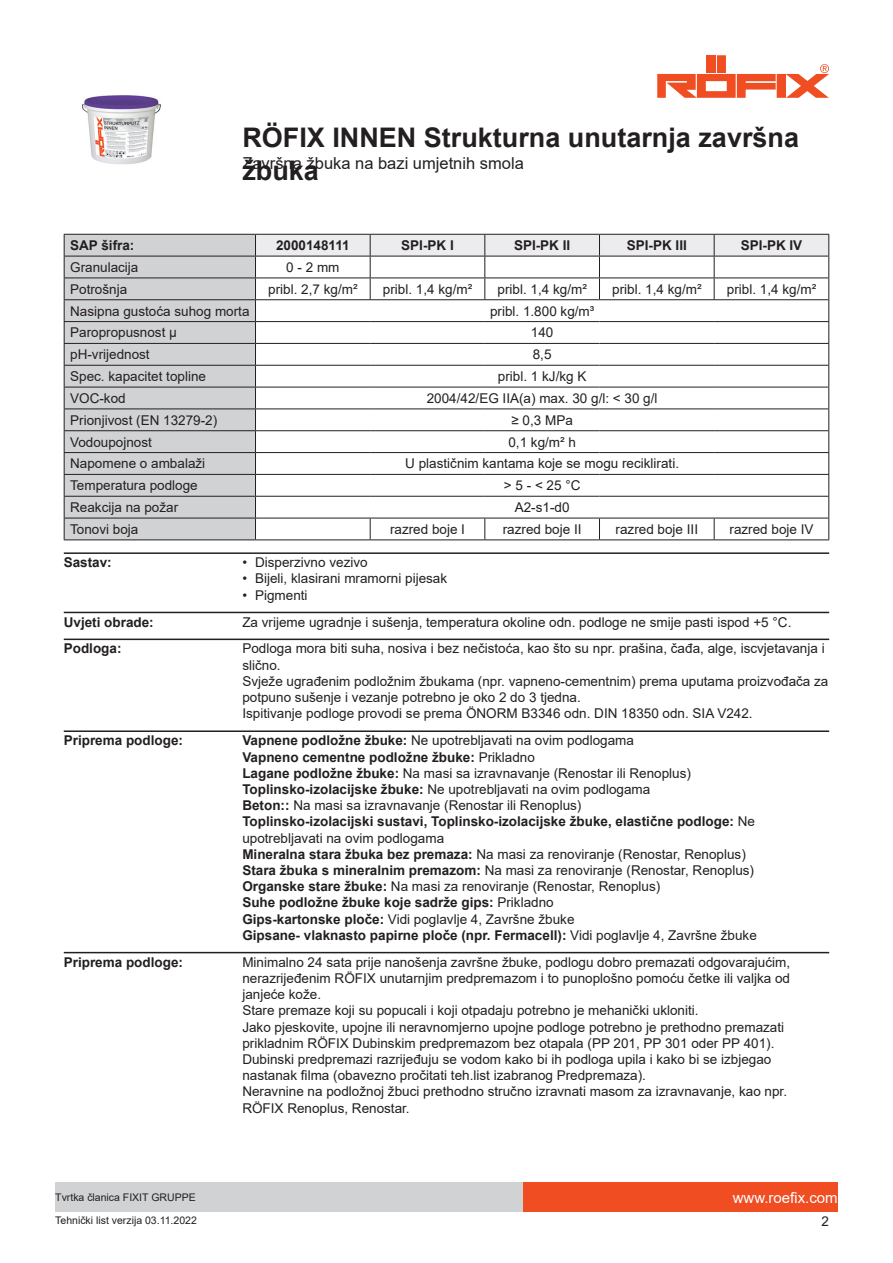
<style>
.page{position:relative;width:893px;height:1263px;background:#fff}
.page>*{position:absolute;margin:0;border:0;box-sizing:border-box;transform-origin:0 0}
.t1{font:700 27px/32.4px "Arial";color:#231f20}
.t2{font:16.5px "Arial";color:#231f20}
.t3{font:15px "Arial";color:#fff}
.t4{font:13.5px/16.2px "Arial";color:#231f20}
.t5{font:700 13.5px "Arial";color:#231f20}
.t6{font:10.5px "Arial";color:#231f20}
.s1{font-weight:700}
</style>
<div class="page">
<img style="left:82px;top:95px;width:79px;height:70px">
<div style="left:717px;top:55px;width:9px;height:18px;background:#f04d22"></div>
<div style="left:707px;top:55px;width:9px;height:18px;background:#f04d22"></div>
<svg style="left:657px;top:64px;width:172px;height:34px"></svg>
<div style="left:523px;top:1182px;width:315px;height:30px;background:#f04d22"></div>
<div style="left:55px;top:1182px;width:468px;height:30px;background:#d1d2d4"></div>
<div style="left:65px;top:235px;width:190px;height:304px;background:#d1d2d4"></div>
<hr style="left:64px;top:234px;width:191px;height:1px;background:#231f20">
<hr style="left:64px;top:256px;width:191px;height:1px;background:#231f20">
<hr style="left:64px;top:278px;width:191px;height:1px;background:#231f20">
<hr style="left:64px;top:299px;width:191px;height:1px;background:#231f20">
<hr style="left:64px;top:321px;width:191px;height:1px;background:#231f20">
<hr style="left:64px;top:343px;width:191px;height:1px;background:#231f20">
<hr style="left:64px;top:365px;width:191px;height:1px;background:#231f20">
<hr style="left:64px;top:387px;width:191px;height:1px;background:#231f20">
<hr style="left:64px;top:408px;width:191px;height:1px;background:#231f20">
<hr style="left:64px;top:430px;width:191px;height:1px;background:#231f20">
<hr style="left:64px;top:452px;width:191px;height:1px;background:#231f20">
<hr style="left:64px;top:474px;width:191px;height:1px;background:#231f20">
<hr style="left:64px;top:496px;width:191px;height:1px;background:#231f20">
<hr style="left:64px;top:518px;width:191px;height:1px;background:#231f20">
<svg style="left:64px;top:235px;width:1px;height:304px"></svg>
<svg style="left:255px;top:234px;width:574px;height:305px"></svg>
<hr style="left:64px;top:539px;width:191px;height:1px;background:#231f20">
<hr style="left:255px;top:539px;width:115px;height:1px;background:#231f20">
<hr style="left:370px;top:539px;width:115px;height:1px;background:#231f20">
<hr style="left:485px;top:539px;width:114px;height:1px;background:#231f20">
<hr style="left:599px;top:539px;width:115px;height:1px;background:#231f20">
<hr style="left:714px;top:539px;width:115px;height:1px;background:#231f20">
<hr style="left:64px;top:552px;width:765px;height:2px;background:#231f20">
<hr style="left:64px;top:612px;width:765px;height:1px;background:#231f20">
<hr style="left:64px;top:639px;width:765px;height:1px;background:#231f20">
<hr style="left:64px;top:730px;width:765px;height:2px;background:#231f20">
<hr style="left:64px;top:952px;width:765px;height:1px;background:#231f20">
<h1 class="t1" style="left:242px;top:122px;width:558px">RÖFIX INNEN Strukturna unutarnja završna žbuka</h1>
<p class="t2" style="left:242px;top:152px;width:283px">Završna žbuka na bazi umjetnih smola</p>
<p class="t5" style="left:70px;top:236px;width:66px">SAP šifra:</p>
<p class="t5" style="left:276px;top:236px;width:75px">2000148111</p>
<p class="t5" style="left:401px;top:236px;width:54px">SPI-PK I</p>
<p class="t5" style="left:514px;top:236px;width:58px">SPI-PK II</p>
<p class="t5" style="left:627px;top:236px;width:62px">SPI-PK III</p>
<p class="t5" style="left:741px;top:236px;width:63px">SPI-PK IV</p>
<p class="t4" style="left:70px;top:259px;width:70px">Granulacija</p>
<p class="t4" style="left:286px;top:259px;width:55px">0 - 2 mm</p>
<p class="t4" style="left:70px;top:281px;width:59px">Potrošnja</p>
<p class="t4" style="left:268px;top:281px;width:91px">pribl. 2,7 kg/m²</p>
<p class="t4" style="left:383px;top:281px;width:91px">pribl. 1,4 kg/m²</p>
<p class="t4" style="left:498px;top:281px;width:91px">pribl. 1,4 kg/m²</p>
<p class="t4" style="left:612px;top:281px;width:91px">pribl. 1,4 kg/m²</p>
<p class="t4" style="left:727px;top:281px;width:91px">pribl. 1,4 kg/m²</p>
<p class="t4" style="left:70px;top:303px;width:181px">Nasipna gustoća suhog morta</p>
<p class="t4" style="left:490px;top:303px;width:106px">pribl. 1.800 kg/m³</p>
<p class="t4" style="left:70px;top:324px;width:108px">Paropropusnost μ</p>
<p class="t4" style="left:531px;top:324px;width:24px">140</p>
<p class="t4" style="left:70px;top:346px;width:81px">pH-vrijednost</p>
<p class="t4" style="left:533px;top:346px;width:20px">8,5</p>
<p class="t4" style="left:70px;top:368px;width:137px">Spec. kapacitet topline</p>
<p class="t4" style="left:498px;top:368px;width:90px">pribl. 1 kJ/kg K</p>
<p class="t4" style="left:70px;top:390px;width:57px">VOC-kod</p>
<p class="t4" style="left:427px;top:390px;width:232px">2004/42/EG IIA(a) max. 30 g/l: &lt; 30 g/l</p>
<p class="t4" style="left:70px;top:412px;width:149px">Prionjivost (EN 13279-2)</p>
<p class="t4" style="left:511px;top:412px;width:63px">≥ 0,3 MPa</p>
<p class="t4" style="left:70px;top:434px;width:83px">Vodoupojnost</p>
<p class="t4" style="left:508px;top:434px;width:69px">0,1 kg/m² h</p>
<p class="t4" style="left:70px;top:455px;width:137px">Napomene o ambalaži</p>
<p class="t4" style="left:405px;top:455px;width:275px">U plastičnim kantama koje se mogu reciklirati.</p>
<p class="t4" style="left:70px;top:477px;width:129px">Temperatura podloge</p>
<p class="t4" style="left:504px;top:477px;width:78px">&gt; 5 - &lt; 25 °C</p>
<p class="t4" style="left:70px;top:499px;width:110px">Reakcija na požar</p>
<p class="t4" style="left:515px;top:499px;width:56px">A2-s1-d0</p>
<p class="t4" style="left:70px;top:521px;width:70px">Tonovi boja</p>
<p class="t4" style="left:390px;top:521px;width:77px">razred boje I</p>
<p class="t4" style="left:503px;top:521px;width:80px">razred boje II</p>
<p class="t4" style="left:616px;top:521px;width:84px">razred boje III</p>
<p class="t4" style="left:729px;top:521px;width:86px">razred boje IV</p>
<p class="t5" style="left:64px;top:553px;width:50px">Sastav:</p>
<p class="t4" style="left:242px;top:554px;width:127px">• Disperzivno vezivo</p>
<p class="t4" style="left:242px;top:570px;width:206px">• Bijeli, klasirani mramorni pijesak</p>
<p class="t4" style="left:242px;top:587px;width:67px">• Pigmenti</p>
<p class="t5" style="left:64px;top:612px;width:92px">Uvjeti obrade:</p>
<p class="t4" style="left:242px;top:614px;width:551px">Za vrijeme ugradnje i sušenja, temperatura okoline odn. podloge ne smije pasti ispod +5 °C.</p>
<p class="t5" style="left:64px;top:639px;width:59px">Podloga:</p>
<p class="t4" style="left:242px;top:640px;width:588px">Podloga mora biti suha, nosiva i bez nečistoća, kao što su npr. prašina, čađa, alge, iscvjetavanja i slično.<br>Svježe ugrađenim podložnim žbukama (npr. vapneno-cementnim) prema uputama proizvođača za potpuno sušenje i vezanje potrebno je oko 2 do 3 tjedna.<br>Ispitivanje podloge provodi se prema ÖNORM B3346 odn. DIN 18350 odn. SIA V242.</p>
<p class="t5" style="left:64px;top:731px;width:121px">Priprema podloge:</p>
<p class="t4" style="left:242px;top:732px;width:516px"><span class="s1">Vapnene podložne žbuke:</span> Ne upotrebljavati na ovim podlogama<br><span class="s1">Vapneno cementne podložne žbuke:</span> Prikladno<br><span class="s1">Lagane podložne žbuke:</span> Na masi sa izravnavanje (Renostar ili Renoplus)<br><span class="s1">Toplinsko-izolacijske žbuke:</span> Ne upotrebljavati na ovim podlogama<br><span class="s1">Beton::</span> Na masi sa izravnavanje (Renostar ili Renoplus)<br><span class="s1">Toplinsko-izolacijski sustavi, Toplinsko-izolacijske žbuke, elastične podloge:</span> Ne upotrebljavati na ovim podlogama<br><span class="s1">Mineralna stara žbuka bez premaza:</span> Na masi za renoviranje (Renostar, Renoplus)<br><span class="s1">Stara žbuka s mineralnim premazom:</span> Na masi za renoviranje (Renostar, Renoplus)<br><span class="s1">Organske stare žbuke:</span> Na masi za renoviranje (Renostar, Renoplus)<br><span class="s1">Suhe podložne žbuke koje sadrže gips:</span> Prikladno<br><span class="s1">Gips-kartonske ploče:</span> Vidi poglavlje 4, Završne žbuke<br><span class="s1">Gipsane- vlaknasto papirne ploče (npr. Fermacell):</span> Vidi poglavlje 4, Završne žbuke</p>
<p class="t5" style="left:64px;top:952px;width:121px">Priprema podloge:</p>
<p class="t4" style="left:242px;top:954px;width:549px">Minimalno 24 sata prije nanošenja završne žbuke, podlogu dobro premazati odgovarajućim, nerazrijeđenim RÖFIX unutarnjim predpremazom i to punoplošno pomoću četke ili valjka od janjeće kože.<br>Stare premaze koji su popucali i koji otpadaju potrebno je mehanički ukloniti.<br>Jako pjeskovite, upojne ili neravnomjerno upojne podloge potrebno je prethodno premazati prikladnim RÖFIX Dubinskim predpremazom bez otapala (PP 201, PP 301 oder PP 401).<br>Dubinski predpremazi razrijeđuju se vodom kako bi ih podloga upila i kako bi se izbjegao nastanak filma (obavezno pročitati teh.list izabranog Predpremaza).<br>Neravnine na podložnoj žbuci prethodno stručno izravnati masom za izravnavanje, kao npr.<br>RÖFIX Renoplus, Renostar.</p>
<p class="t6" style="left:55px;top:1190px;width:142px">Tvrtka članica FIXIT GRUPPE</p>
<p class="t3" style="left:733px;top:1187px;width:107px">www.roefix.com</p>
<p class="t6" style="left:55px;top:1213px;width:143px">Tehnički list verzija 03.11.2022</p>
<p class="t4" style="left:821px;top:1213px;width:9px">2</p>
</div>
